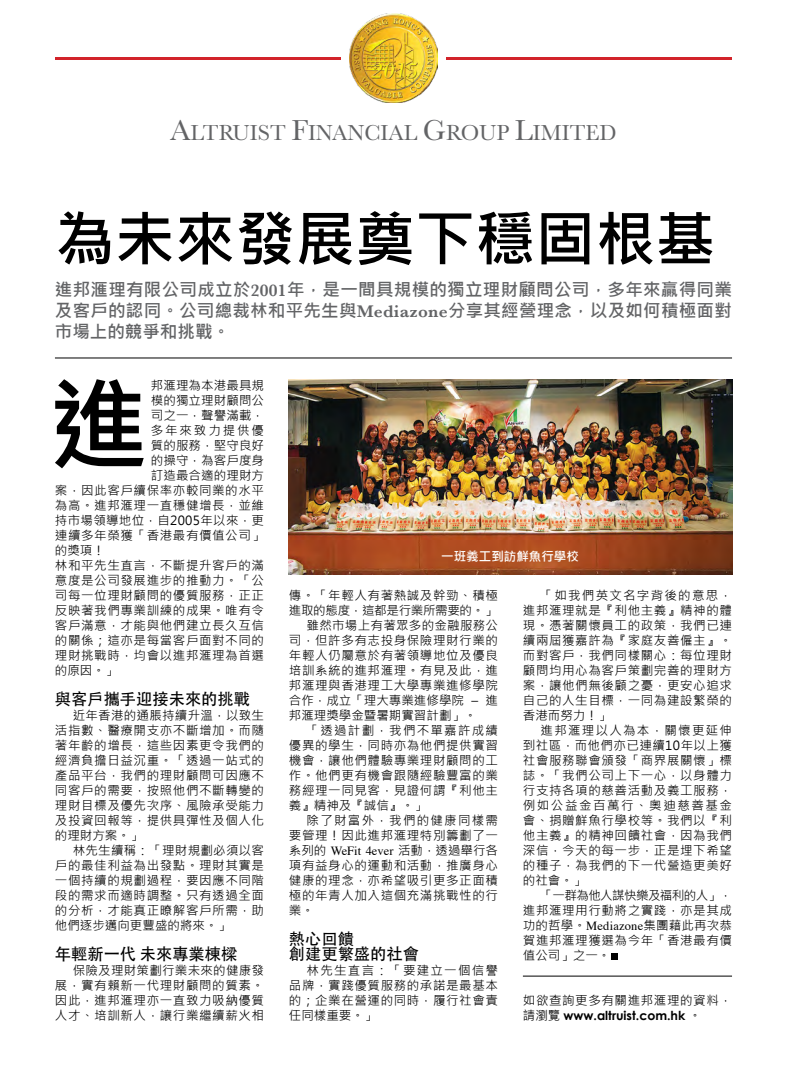
<style>
.page{position:relative;width:787px;height:1081px;background:#fff}
.page>*{position:absolute;margin:0;border:0;box-sizing:border-box;transform-origin:0 0}
.t1{font:700 60px "Microsoft Jheng Hei";color:#000}
.t2{font:22.5px "Baskerville";color:#636466}
.t3{font:700 17.5px/21px "Microsoft Jheng Hei";letter-spacing:.015em;color:#636466;text-align:justify}
.t4{font:16.25px/15px "Adobe Heiti Std";color:#000}
.t5{font:12.5px/15px "Microsoft Jheng Hei";letter-spacing:.05em;color:#000;text-align:justify}
.t6{font:12.5px "Microsoft Jheng Hei";color:#000}
.t7{font:12.5px "Microsoft Jheng Hei";letter-spacing:.005em;color:#000}
.t8{font:12.5px "Microsoft Jheng Hei";letter-spacing:.1em;color:#000}
.t9{font:700 12.5px "Century Gothic";color:#000}
.t10{font:12.5px "Microsoft Jheng Hei";letter-spacing:.025em;color:#000}
.t11{font:12.5px "Microsoft Jheng Hei";letter-spacing:-.025em;color:#000}
.t12{font:12.5px "Microsoft Jheng Hei";letter-spacing:.02em;color:#000}
.t13{font:700 12.5px "Microsoft Jheng Hei";color:#fff}
.t14{font:12.5px "Microsoft Jheng Hei";letter-spacing:.15em;color:#000}
.s1{font-size:30px}
.s2{font-family:"Baskerville";font-weight:600}
.s3{font-family:"Times"}
.s4{font-family:"Microsoft Jheng Hei";font-weight:400}
</style>
<div class="page">
<hr style="left:55px;top:357px;width:677px;height:1px;background:#000">
<svg style="left:55px;top:379px;width:89px;height:89px"></svg>
<hr style="left:55px;top:57px;width:285px;height:2px;background:#d2232a">
<hr style="left:446px;top:57px;width:286px;height:2px;background:#d2232a">
<img style="left:349px;top:14px;width:89px;height:88px">
<hr style="left:523px;top:975px;width:209px;height:1px;background:#000">
<svg style="left:611px;top:954px;width:6px;height:6px"></svg>
<img style="left:288px;top:379px;width:444px;height:195px">
<h2 class="t2" style="left:170px;top:119px;width:448px"><span class="s1">A</span>LTRUIST <span class="s1">F</span>INANCIAL <span class="s1">G</span>ROUP <span class="s1">L</span>IMITED</h2>
<h1 class="t1" style="left:55px;top:202px;width:662px">為未來發展奠下穩固根基</h1>
<h3 class="t3" style="left:55px;top:279px;width:678px">進邦滙理有限公司成立於<span class="s2">2001</span>年，是一間具規模的獨立理財顧問公司，多年來贏得同業及客戶的認同。公司總裁林和平先生與<span class="s2">Mediazone</span>分享其經營理念，以及如何積極面對市場上的競爭和挑戰。</h3>
<p class="t7" style="left:151px;top:378px;width:115px">邦滙理為本港最具規</p>
<p class="t7" style="left:151px;top:393px;width:115px">模的獨立理財顧問公</p>
<p class="t5" style="left:151px;top:408px;width:115px">司之一，聲譽滿載，</p>
<p class="t14" style="left:151px;top:423px;width:115px">多年來致力提供優</p>
<p class="t7" style="left:151px;top:438px;width:115px">質的服務，堅守良好</p>
<p class="t7" style="left:151px;top:453px;width:115px">的操守，為客戶度身</p>
<p class="t7" style="left:151px;top:468px;width:115px">訂造最合適的理財方</p>
<p class="t5" style="left:55px;top:483px;width:211px">案，因此客戶續保率亦較同業的水平</p>
<p class="t5" style="left:55px;top:498px;width:211px">為高。進邦滙理一直穩健增長，並維</p>
<p class="t10" style="left:55px;top:513px;width:211px">持市場領導地位，自2005年以來，更</p>
<p class="t5" style="left:55px;top:528px;width:211px">連續多年榮獲「香港最有價值公司」</p>
<p class="t5" style="left:55px;top:543px;width:51px">的獎項！</p>
<p class="t5" style="left:55px;top:558px;width:211px">林和平先生直言，不斷提升客戶的滿</p>
<p class="t5" style="left:55px;top:573px;width:211px">意度是公司發展進步的推動力。「公</p>
<p class="t5" style="left:55px;top:588px;width:211px">司每一位理財顧問的優質服務，正正</p>
<p class="t5" style="left:55px;top:603px;width:211px">反映著我們專業訓練的成果。唯有令</p>
<p class="t5" style="left:55px;top:618px;width:211px">客戶滿意，才能與他們建立長久互信</p>
<p class="t5" style="left:55px;top:633px;width:211px">的關係；這亦是每當客戶面對不同的</p>
<p class="t5" style="left:55px;top:648px;width:211px">理財挑戰時，均會以進邦滙理為首選</p>
<p class="t5" style="left:55px;top:663px;width:64px">的原因。」</p>
<h3 class="t4" style="left:55px;top:692px;width:196px">與客戶攜手迎接未來的挑戰</h3>
<p class="t5" style="left:55px;top:708px;width:211px;text-indent:18px">近年香港的通脹持續升溫，以致生活指數、醫療開支亦不斷增加。而隨著年齡的增長，這些因素更令我們的經濟負擔日益沉重。「透過一站式的產品平台，我們的理財顧問可因應不同客戶的需要，按照他們不斷轉變的理財目標及優先次序、風險承受能力及投資回報等，提供具彈性及個人化的理財方案。」</p>
<p class="t5" style="left:55px;top:843px;width:211px;text-indent:18px">林先生續稱：「理財規劃必須以客戶的最佳利益為出發點。理財其實是一個持續的規劃過程，要因應不同階段的需求而適時調整。只有透過全面的分析，才能真正暸解客戶所需，助他們逐步邁向更豐盛的將來。」</p>
<h3 class="t4" style="left:55px;top:947px;width:184px">年輕新一代 未來專業棟樑</h3>
<p class="t5" style="left:55px;top:963px;width:211px;text-indent:18px">保險及理財策劃行業未來的健康發展，實有賴新一代理財顧問的質素。因此，進邦滙理亦一直致力吸納優質人才、培訓新人，讓行業繼續薪火相</p>
<p class="t13" style="left:441px;top:549px;width:139px">一班義工到訪鮮魚行學校</p>
<p class="t5" style="left:289px;top:588px;width:211px">傳。「年輕人有著熱誠及幹勁、積極</p>
<p class="t11" style="left:289px;top:603px;width:209px">進取的態度，這都是行業所需要的。」</p>
<p class="t12" style="left:307px;top:618px;width:193px">雖然市場上有著眾多的金融服務公</p>
<p class="t5" style="left:289px;top:633px;width:211px">司，但許多有志投身保險理財行業的</p>
<p class="t5" style="left:289px;top:648px;width:211px">年輕人仍屬意於有著領導地位及優良</p>
<p class="t5" style="left:289px;top:663px;width:211px">培訓系統的進邦滙理。有見及此，進</p>
<p class="t5" style="left:289px;top:678px;width:211px">邦滙理與香港理工大學專業進修學院</p>
<p class="t6" style="left:289px;top:693px;width:211px">合作，成立「理大專業進修學院 – 進</p>
<p class="t6" style="left:289px;top:708px;width:189px">邦滙理獎學金暨暑期實習計劃」。</p>
<p class="t8" style="left:307px;top:723px;width:193px">「透過計劃，我們不單嘉許成績</p>
<p class="t5" style="left:289px;top:738px;width:211px">優異的學生，同時亦為他們提供實習</p>
<p class="t5" style="left:289px;top:753px;width:211px">機會，讓他們體驗專業理財顧問的工</p>
<p class="t5" style="left:289px;top:768px;width:211px">作。他們更有機會跟隨經驗豐富的業</p>
<p class="t5" style="left:289px;top:783px;width:211px">務經理一同見客，見證何謂『利他主</p>
<p class="t5" style="left:289px;top:798px;width:139px">義』精神及『誠信』。」</p>
<p class="t8" style="left:307px;top:813px;width:193px">除了財富外，我們的健康同樣需</p>
<p class="t5" style="left:289px;top:828px;width:211px">要管理！因此進邦滙理特別籌劃了一</p>
<p class="t6" style="left:289px;top:843px;width:211px">系列的 <span class="s3">WeFit 4ever</span> 活動，透過舉行各</p>
<p class="t5" style="left:289px;top:858px;width:211px">項有益身心的運動和活動，推廣身心</p>
<p class="t5" style="left:289px;top:873px;width:211px">健康的理念，亦希望吸引更多正面積</p>
<p class="t5" style="left:289px;top:888px;width:211px">極的年青人加入這個充滿挑戰性的行</p>
<p class="t5" style="left:289px;top:903px;width:26px">業。</p>
<h3 class="t4" style="left:289px;top:932px;width:132px">熱心回饋<br>創建更繁盛的社會</h3>
<p class="t5" style="left:289px;top:963px;width:211px;text-indent:18px">林先生直言：「要建立一個信譽品牌，實踐優質服務的承諾是最基本的；企業在營運的同時，履行社會責任同樣重要。」</p>
<p class="t5" style="left:523px;top:588px;width:211px;text-indent:18px">「如我們英文名字背後的意思，進邦滙理就是『利他主義』精神的體現。憑著關懷員工的政策，我們已連續兩屆獲嘉許為『家庭友善僱主』。而對客戶，我們同樣關心：每位理財顧問均用心為客戶策劃完善的理財方案，讓他們無後顧之憂，更安心追求自己的人生目標，一同為建設繁榮的香港而努力！」</p>
<p class="t5" style="left:523px;top:723px;width:211px;text-indent:18px">進邦滙理以人為本，關懷更延伸到社區，而他們亦已連續10年以上獲社會服務聯會頒發「商界展關懷」標誌。「我們公司上下一心，以身體力行支持各項的慈善活動及義工服務，例如公益金百萬行、奧迪慈善基金會、捐贈鮮魚行學校等。我們以『利他主義』的精神回饋社會，因為我們深信，今天的每一步，正是埋下希望的種子，為我們的下一代營造更美好的社會。」</p>
<p class="t5" style="left:523px;top:888px;width:211px;text-indent:18px">「一群為他人謀快樂及福利的人」，進邦滙理用行動將之實踐，亦是其成功的哲學。<span class="s3">Mediazone</span>集團藉此再次恭賀進邦滙理獲選為今年「香港最有價值公司」之一。</p>
<p class="t5" style="left:523px;top:993px;width:211px">如欲查詢更多有關進邦滙理的資料，</p>
<p class="t9" style="left:523px;top:1008px;width:180px"><span class="s4">請瀏覽</span> www.altruist.com.hk <span class="s4">。</span></p>
</div>
